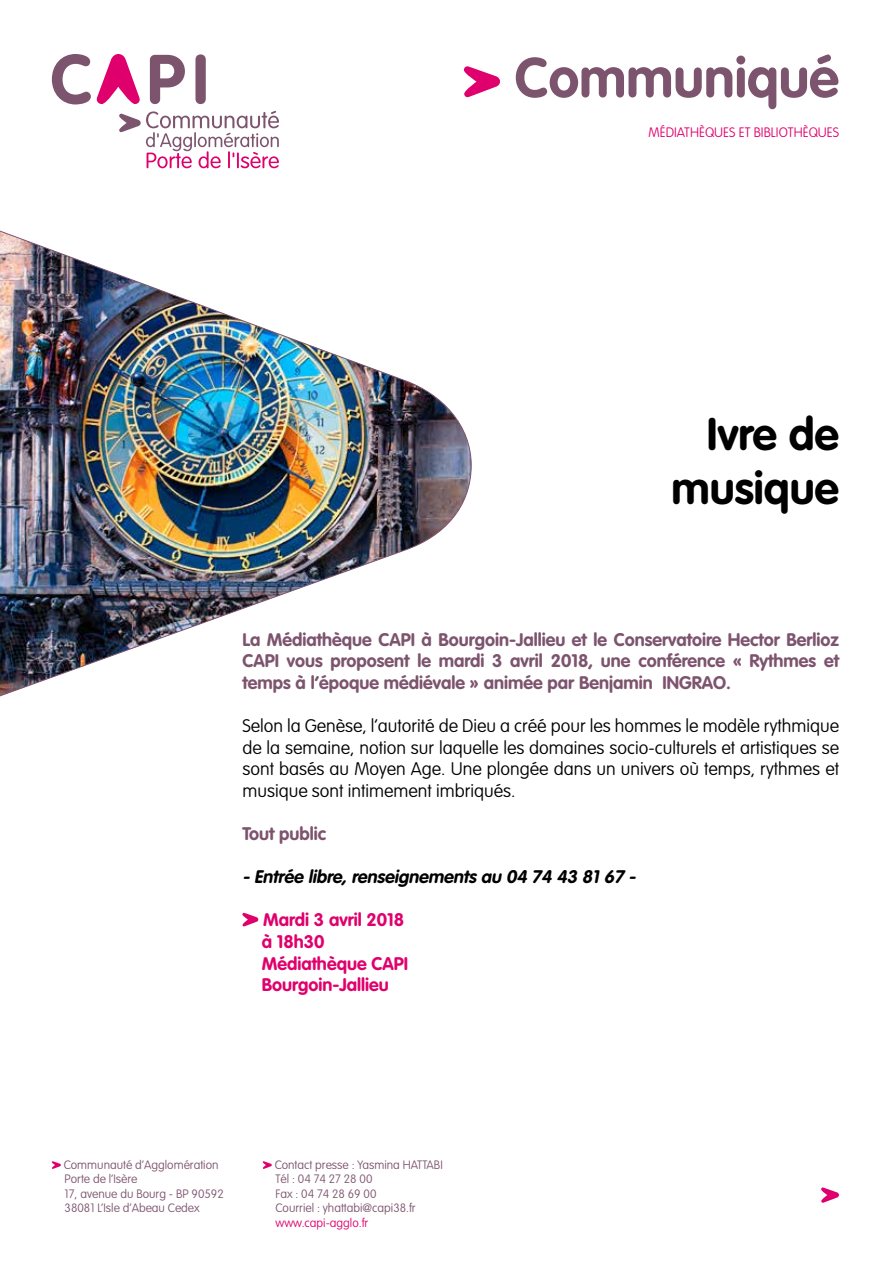
<style>
.page{position:relative;width:893px;height:1263px;background:#fff}
.page>*{position:absolute;margin:0;border:0;box-sizing:border-box;transform-origin:0 0}
.t1{font:700 55.2px "VAG Rounded";color:#7d546e}
.t2{font:700 45px/54px "VAG Rounded";color:#000;text-align:right}
.t3{font:100 18px/21.6px "VAG Rounded";color:#000;text-align:justify}
.t4{font:700 18px/21.6px "VAG Rounded";color:#7d546e;text-align:justify}
.t5{font:700 18px/21.6px "VAG Rounded";color:#e0006d}
.t6{font:italic 700 18px "VAG Rounded";color:#000}
.t7{font:100 13.5px "VAG Rounded";color:#e0006d}
.t8{font:100 12px/14.4px "VAG Rounded";color:#7d546e}
.t9{font:100 12px "VAG Rounded";color:#e0006d}
</style>
<div class="page">
<svg style="left:52px;top:1161px;width:9px;height:8px"></svg>
<svg style="left:263px;top:1161px;width:9px;height:8px"></svg>
<svg style="left:821px;top:1187px;width:18px;height:16px"></svg>
<svg style="left:464px;top:66px;width:36px;height:31px"></svg>
<svg style="left:52px;top:54px;width:39px;height:50px"></svg>
<svg style="left:97px;top:54px;width:43px;height:50px"></svg>
<svg style="left:150px;top:55px;width:35px;height:49px"></svg>
<div style="left:195px;top:54px;width:11px;height:50px;background:#7d546e;border-radius:5px"></div>
<svg style="left:119px;top:111px;width:160px;height:57px"></svg>
<svg style="left:242px;top:913px;width:16px;height:13px"></svg>
<img style="left:0;top:230px;width:472px;height:467px">
<h1 class="t1" style="left:515px;top:45px;width:326px">Communiqué</h1>
<p class="t7" style="left:648px;top:124px;width:192px">MÉDIATHÈQUES ET BIBLIOTHÈQUES</p>
<h2 class="t2" style="left:671px;top:407px;width:169px">Ivre de musique</h2>
<p class="t4" style="left:242px;top:628px;width:598px">La Médiathèque CAPI à Bourgoin-Jallieu et le Conservatoire Hector Berlioz CAPI vous proposent le mardi 3 avril 2018, une conférence « Rythmes et temps à l’époque médiévale » animée par Benjamin INGRAO.</p>
<p class="t3" style="left:242px;top:715px;width:598px">Selon la Genèse, l’autorité de Dieu a créé pour les hommes le modèle rythmique de la semaine, notion sur laquelle les domaines socio-culturels et artistiques se sont basés au Moyen Age. Une plongée dans un univers où temps, rythmes et musique sont intimement imbriqués.</p>
<p class="t4" style="left:242px;top:823px;width:85px">Tout public</p>
<p class="t6" style="left:242px;top:866px;width:398px">- Entrée libre, renseignements au 04 74 43 81 67 -</p>
<p class="t5" style="left:262px;top:909px;width:148px">Mardi 3 avril 2018 à 18h30<br>Médiathèque CAPI<br>Bourgoin-Jallieu</p>
<p class="t8" style="left:64px;top:1157px;width:162px">Communauté d’Agglomération<br>Porte de l’Isère<br>17, avenue du Bourg - BP 90592<br>38081 L’Isle d’Abeau Cedex</p>
<p class="t8" style="left:275px;top:1157px;width:170px">Contact presse : Yasmina HATTABI<br>Tél : 04 74 27 28 00<br>Fax : 04 74 28 69 00<br>Courriel : yhattabi@capi38.fr</p>
<p class="t9" style="left:276px;top:1215px;width:94px">www.capi-agglo.fr</p>
</div>
